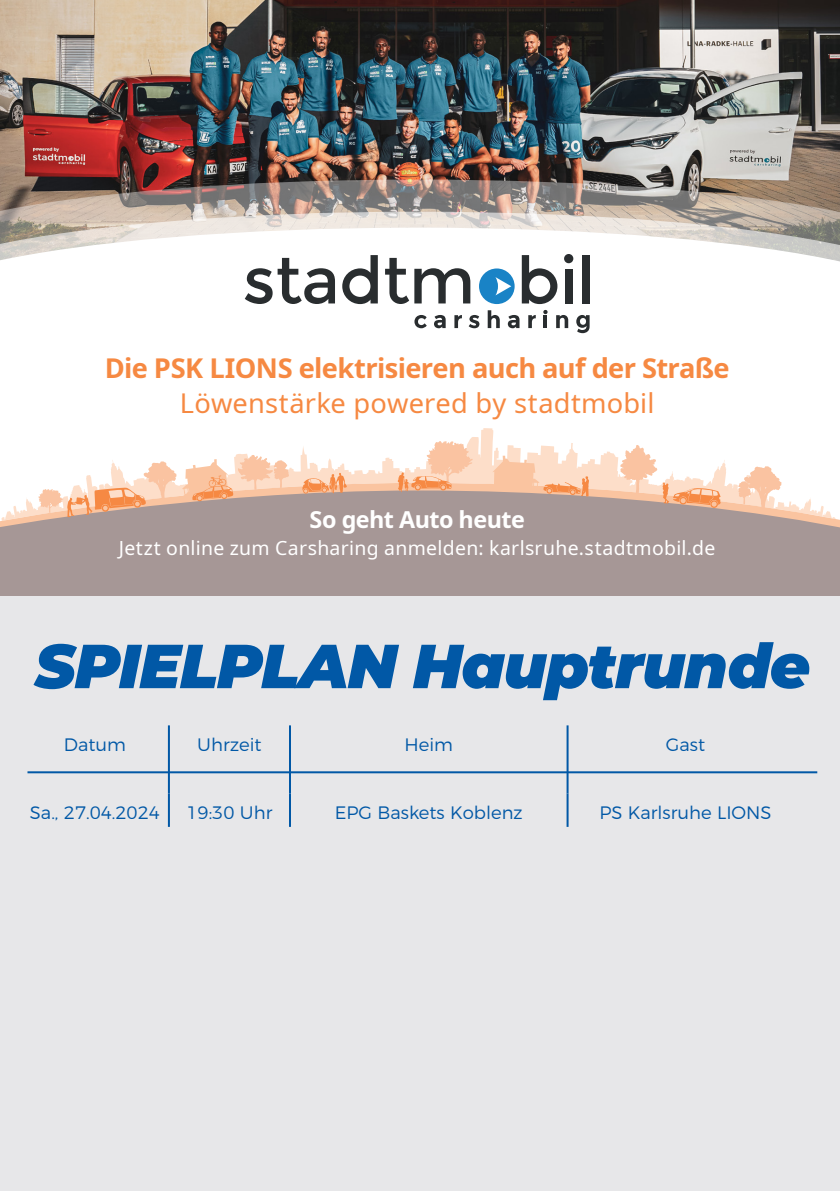
<style>
.page{position:relative;width:840px;height:1191px;background:#fff}
.page>*{position:absolute;margin:0;border:0;box-sizing:border-box;transform-origin:0 0}
.t1{font:italic 900 62px "Montserrat";letter-spacing:-.02em;color:#0158a6}
.t2{font:700 27.2px/35px "Noto Sans";letter-spacing:-.025em;color:#f68942;text-align:center}
.t3{font:700 23.4px "Noto Sans";letter-spacing:-.025em;color:#fff}
.t4{font:19.4px "Noto Sans";letter-spacing:.015em;color:#fff}
.t5{font:300 18px "Montserrat";color:#0158a6}
.s1{font-weight:400}
</style>
<div class="page">
<div style="left:0;top:0;width:839px;height:1191px;background:#e7e7e9"></div>
<hr style="left:168px;top:725px;width:2px;height:68px;background:#0158a6">
<hr style="left:289px;top:725px;width:2px;height:68px;background:#0158a6">
<hr style="left:566px;top:725px;width:2px;height:68px;background:#0158a6">
<hr style="left:168px;top:793px;width:2px;height:34px;background:#0158a6">
<hr style="left:289px;top:793px;width:2px;height:34px;background:#0158a6">
<hr style="left:566px;top:793px;width:2px;height:34px;background:#0158a6">
<hr style="left:27px;top:771px;width:789px;height:2px;background:#0158a6">
<img style="left:0;top:0;width:839px;height:179px">
<img style="left:0;top:179px;width:839px;height:33px">
<svg style="left:0;top:212px;width:839px;height:16px"></svg>
<div style="left:0;top:228px;width:839px;height:255px;background:#fff"></div>
<svg style="left:1px;top:428px;width:822px;height:55px;background:#fefaf8"></svg>
<svg style="left:0;top:483px;width:839px;height:7px;background:#fce4d3"></svg>
<svg style="left:737px;top:466px;width:44px;height:24px"></svg>
<svg style="left:0;top:490px;width:839px;height:46px;background:#b4a39f"></svg>
<svg style="left:182px;top:454px;width:107px;height:47px;background:#f6ceb5"></svg>
<svg style="left:397px;top:440px;width:76px;height:52px;background:#f9d2ba"></svg>
<svg style="left:492px;top:456px;width:96px;height:40px;background:#f6caae"></svg>
<svg style="left:302px;top:473px;width:44px;height:20px"></svg>
<svg style="left:38px;top:461px;width:138px;height:56px;background:#f3d4c0"></svg>
<svg style="left:620px;top:445px;width:100px;height:63px;background:#f6d9c8"></svg>
<div style="left:0;top:536px;width:839px;height:59px;background:#a69796"></div>
<svg style="left:244px;top:258px;width:91px;height:46px;background:#abacad"></svg>
<svg style="left:342px;top:255px;width:35px;height:49px;background:#9a9c9d"></svg>
<svg style="left:385px;top:258px;width:85px;height:46px;background:#b1b3b4"></svg>
<svg style="left:563px;top:254px;width:10px;height:9px"></svg>
<div style="left:564px;top:269px;width:8px;height:34px;background:#292d2f"></div>
<div style="left:582px;top:255px;width:7px;height:48px;background:#292d2f"></div>
<svg style="left:414px;top:315px;width:12px;height:13px"></svg>
<svg style="left:434px;top:315px;width:11px;height:13px"></svg>
<svg style="left:454px;top:315px;width:7px;height:13px"></svg>
<svg style="left:468px;top:315px;width:11px;height:13px"></svg>
<svg style="left:487px;top:310px;width:12px;height:18px"></svg>
<svg style="left:507px;top:315px;width:12px;height:13px"></svg>
<svg style="left:528px;top:315px;width:7px;height:13px"></svg>
<svg style="left:543px;top:310px;width:4px;height:4px"></svg>
<hr style="left:543px;top:315px;width:4px;height:13px;background:#292d2f">
<svg style="left:556px;top:315px;width:12px;height:13px"></svg>
<svg style="left:576px;top:315px;width:13px;height:18px"></svg>
<svg style="left:521px;top:255px;width:36px;height:49px;background:#989a9b"></svg>
<svg style="left:478px;top:268px;width:36px;height:36px"></svg>
<p class="t2" style="left:105px;top:352px;width:626px">Die PSK LIONS elektrisieren auch auf der Straße<br><span class="s1">Löwenstärke powered by stadtmobil</span></p>
<p class="t3" style="left:309px;top:503px;width:217px">So geht Auto heute</p>
<p class="t4" style="left:119px;top:534px;width:598px">Jetzt online zum Carsharing anmelden: karlsruhe.stadtmobil.de</p>
<p class="t1" style="left:35px;top:619px;width:776px">SPIELPLAN Hauptrunde</p>
<p class="t5" style="left:64px;top:730px;width:64px">Datum</p>
<p class="t5" style="left:197px;top:730px;width:66px">Uhrzeit</p>
<p class="t5" style="left:404px;top:730px;width:50px">Heim</p>
<p class="t5" style="left:665px;top:730px;width:41px">Gast</p>
<p class="t5" style="left:30px;top:798px;width:131px">Sa., 27.04.2024</p>
<p class="t5" style="left:186px;top:798px;width:87px">19:30 Uhr</p>
<p class="t5" style="left:334px;top:798px;width:189px">EPG Baskets Koblenz</p>
<p class="t5" style="left:599px;top:798px;width:174px">PS Karlsruhe LIONS</p>
</div>
